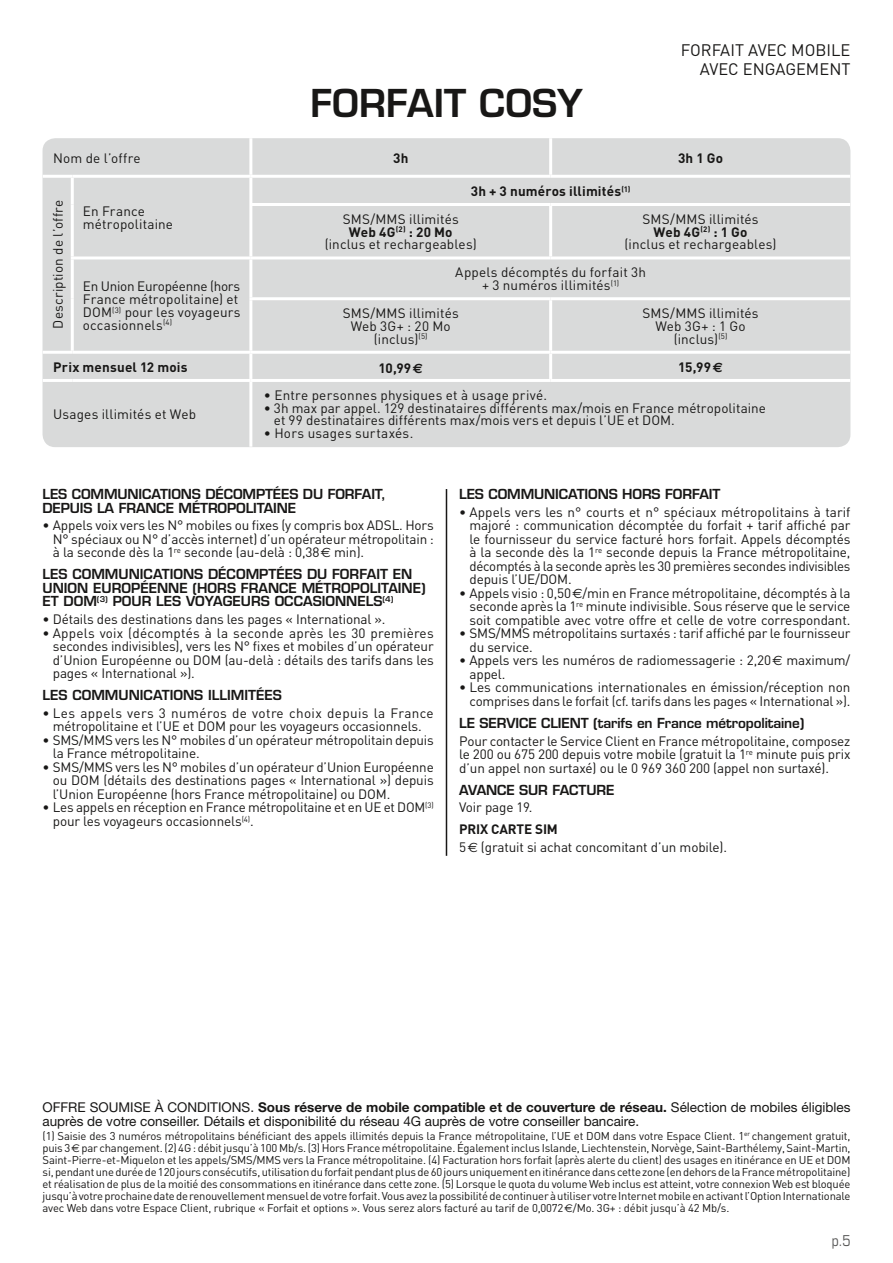
<style>
.page{position:relative;width:893px;height:1263px;background:#fff}
.page>*{position:absolute;margin:0;border:0;box-sizing:border-box;transform-origin:0 0}
.t1{font:600 37.5px "Eurostile LT Std";color:#181716}
.t2{font:16.5px/19.5px "DIN";color:#181716;text-align:right}
.t3{font:condensed 15px "Eurostile LT Std";color:#565655}
.t4{font:13.5px/13.5px "DIN";letter-spacing:-.01em;color:#181716;text-align:justify}
.t5{font:13.5px/12.8px "DIN";letter-spacing:.01em;color:#181716;text-align:center}
.t6{font:600 13.5px/13.5px "Eurostile LT Std";letter-spacing:-.01em;color:#181716}
.t7{font:13.5px/13.5px "Helvetica Neue LT Std";color:#181716}
.t8{font:700 13.5px "DIN";letter-spacing:.015em;color:#181716}
.t9{font:13.5px "DIN";letter-spacing:.02em;color:#181716}
.t10{font:11.25px/12px "DIN";letter-spacing:-.015em;color:#181716;text-align:justify}
.s1{font-weight:700}
.s2{font-family:"Euro Sans"}
</style>
<div class="page">
<hr style="left:446px;top:489px;width:1px;height:367px;background:#181716">
<div style="left:43px;top:138px;width:807px;height:309px;background:#d9dada;border-radius:13px"></div>
<hr style="left:249px;top:138px;width:3px;height:37px;background:#fff">
<hr style="left:549px;top:138px;width:3px;height:37px;background:#fff">
<hr style="left:43px;top:175px;width:29px;height:3px;background:#fff">
<hr style="left:72px;top:175px;width:179px;height:3px;background:#fff">
<hr style="left:71px;top:178px;width:3px;height:26px;background:#fff">
<hr style="left:251px;top:175px;width:300px;height:3px;background:#fff">
<hr style="left:249px;top:178px;width:3px;height:25px;background:#fff">
<hr style="left:551px;top:175px;width:299px;height:3px;background:#fff">
<hr style="left:71px;top:204px;width:3px;height:52px;background:#fff">
<hr style="left:249px;top:203px;width:302px;height:3px;background:#fff">
<hr style="left:249px;top:206px;width:3px;height:50px;background:#fff">
<hr style="left:551px;top:203px;width:299px;height:3px;background:#fff">
<hr style="left:549px;top:206px;width:3px;height:50px;background:#fff">
<hr style="left:71px;top:256px;width:180px;height:3px;background:#fff">
<hr style="left:71px;top:259px;width:3px;height:40px;background:#fff">
<hr style="left:71px;top:299px;width:3px;height:52px;background:#fff">
<hr style="left:249px;top:297px;width:302px;height:3px;background:#fff">
<hr style="left:551px;top:297px;width:299px;height:3px;background:#fff">
<hr style="left:43px;top:351px;width:29px;height:3px;background:#fff">
<hr style="left:72px;top:351px;width:179px;height:3px;background:#fff">
<hr style="left:251px;top:351px;width:300px;height:3px;background:#fff">
<hr style="left:249px;top:354px;width:3px;height:25px;background:#fff">
<hr style="left:551px;top:351px;width:299px;height:3px;background:#fff">
<hr style="left:549px;top:354px;width:3px;height:25px;background:#fff">
<hr style="left:43px;top:379px;width:29px;height:3px;background:#fff">
<hr style="left:72px;top:379px;width:179px;height:3px;background:#fff">
<hr style="left:251px;top:379px;width:300px;height:3px;background:#fff">
<hr style="left:249px;top:382px;width:3px;height:65px;background:#fff">
<hr style="left:551px;top:379px;width:299px;height:3px;background:#fff">
<hr style="left:251px;top:256px;width:300px;height:3px;background:#fff">
<hr style="left:249px;top:259px;width:3px;height:38px;background:#fff">
<hr style="left:551px;top:256px;width:299px;height:3px;background:#fff">
<hr style="left:249px;top:300px;width:3px;height:51px;background:#fff">
<hr style="left:549px;top:300px;width:3px;height:51px;background:#fff">
<h1 class="t1" style="left:310px;top:80px;width:274px">FORFAIT COSY</h1>
<p class="t2" style="left:681px;top:40px;width:171px">FORFAIT AVEC MOBILE<br>AVEC ENGAGEMENT</p>
<p class="t5" style="left:53px;top:151px;width:89px">Nom de l’offre</p>
<p class="t8" style="left:393px;top:149px;width:17px">3h</p>
<p class="t8" style="left:678px;top:149px;width:47px">3h 1 Go</p>
<p class="t5" style="left:51px;top:329px;width:131px;rotate:-90deg">Description de l’offre</p>
<p class="t5" style="left:83px;top:205px;width:92px;text-align:left">En France métropolitaine</p>
<p class="t8" style="left:471px;top:182px;width:161px">3h + 3 numéros illimités<sup>(1)</sup></p>
<p class="t5" style="left:325px;top:212px;width:153px">SMS/MMS illimités<br><span class="s1">Web 4G</span><sup>(2)</sup> <span class="s1">: 20 Mo<br></span>(inclus et rechargeables)</p>
<p class="t5" style="left:625px;top:212px;width:153px">SMS/MMS illimités<br><span class="s1">Web 4G</span><sup>(2)</sup> <span class="s1">: 1 Go<br></span>(inclus et rechargeables)</p>
<p class="t5" style="left:455px;top:266px;width:192px">Appels décomptés du forfait 3h + 3 numéros illimités<sup>(1)</sup></p>
<p class="t5" style="left:343px;top:307px;width:118px">SMS/MMS illimités<br>Web 3G+ : 20 Mo (inclus)<sup>(5)</sup></p>
<p class="t5" style="left:642px;top:307px;width:118px">SMS/MMS illimités<br>Web 3G+ : 1 Go (inclus)<sup>(5)</sup></p>
<p class="t5" style="left:83px;top:280px;width:159px;text-align:left">En Union Européenne (hors<br>France métropolitaine) et<br>DOM<sup>(3)</sup> pour les voyageurs occasionnels<sup>(4)</sup></p>
<p class="t8" style="left:53px;top:358px;width:136px">Prix mensuel 12 mois</p>
<p class="t8" style="left:378px;top:360px;width:46px">10,99<span class="s2">E</span></p>
<p class="t8" style="left:678px;top:358px;width:46px">15,99<span class="s2">E</span></p>
<p class="t5" style="left:53px;top:408px;width:144px">Usages illimités et Web</p>
<p class="t9" style="left:264px;top:387px;width:285px">• Entre personnes physiques et à usage privé.</p>
<p class="t4" style="left:274px;top:401px;width:493px;line-height:12.8px;text-indent:-10px">• 3h max par appel. 129 destinataires différents max/mois en France métropolitaine et 99 destinataires différents max/mois vers et depuis l’UE et DOM.</p>
<p class="t9" style="left:264px;top:425px;width:151px">• Hors usages surtaxés.</p>
<p class="t6" style="left:43px;top:487px;width:345px">LES COMMUNICATIONS DÉCOMPTÉES DU FORFAIT,<br>DEPUIS LA FRANCE MÉTROPOLITAINE</p>
<p class="t4" style="left:53px;top:518px;width:382px;text-indent:-10px">• Appels voix vers les N° mobiles ou fixes (y compris box ADSL. Hors N° spéciaux ou N° d’accès internet) d’un opérateur métropolitain : à la seconde dès la 1<sup>re</sup> seconde (au-delà : 0,38 <span class="s2">5</span> min).</p>
<p class="t6" style="left:43px;top:568px;width:385px">LES COMMUNICATIONS DÉCOMPTÉES DU FORFAIT EN<br>UNION EUROPÉENNE (HORS FRANCE MÉTROPOLITAINE)<br>ET DOM<sup>(3)</sup> POUR LES VOYAGEURS OCCASIONNELS<sup>(4)</sup></p>
<p class="t4" style="left:43px;top:612px;width:345px">• Détails des destinations dans les pages « International ».</p>
<p class="t4" style="left:53px;top:626px;width:382px;text-indent:-10px">• Appels voix (décomptés à la seconde après les 30 premières secondes indivisibles), vers les N° fixes et mobiles d’un opérateur d’Union Européenne ou DOM (au-delà : détails des tarifs dans les pages « International »).</p>
<p class="t6" style="left:43px;top:688px;width:241px">LES COMMUNICATIONS ILLIMITÉES</p>
<p class="t4" style="left:43px;top:706px;width:393px;text-align:center">• Les appels vers 3 numéros de votre choix depuis la France métropolitaine et l’UE et DOM pour les voyageurs occasionnels.</p>
<p class="t4" style="left:53px;top:733px;width:382px;text-indent:-10px">• SMS/MMS vers les N° mobiles d’un opérateur métropolitain depuis la France métropolitaine.</p>
<p class="t4" style="left:53px;top:760px;width:382px;text-indent:-10px">• SMS/MMS vers les N° mobiles d’un opérateur d’Union Européenne ou DOM (détails des destinations pages « International ») depuis l’Union Européenne (hors France métropolitaine) ou DOM.</p>
<p class="t4" style="left:53px;top:800px;width:382px;text-indent:-10px">• Les appels en réception en France métropolitaine et en UE et DOM<sup>(3) </sup>pour les voyageurs occasionnels<sup>(4)</sup>.</p>
<p class="t6" style="left:459px;top:487px;width:263px">LES COMMUNICATIONS HORS FORFAIT</p>
<p class="t4" style="left:469px;top:505px;width:382px;text-indent:-10px">• Appels vers les n° courts et n° spéciaux métropolitains à tarif majoré : communication décomptée du forfait + tarif affiché par le fournisseur du service facturé hors forfait. Appels décomptés à la seconde dès la 1<sup>re</sup> seconde depuis la France métropolitaine, décomptés à la seconde après les 30 premières secondes indivisibles depuis l’UE/DOM.</p>
<p class="t4" style="left:469px;top:586px;width:382px;text-indent:-10px">• Appels visio : 0,50 <span class="s2">5</span>/min en France métropolitaine, décomptés à la seconde après la 1<sup>re</sup> minute indivisible. Sous réserve que le service soit compatible avec votre offre et celle de votre correspondant.</p>
<p class="t4" style="left:469px;top:626px;width:382px;text-indent:-10px">• SMS/MMS métropolitains surtaxés : tarif affiché par le fournisseur du service.</p>
<p class="t4" style="left:469px;top:653px;width:382px;text-indent:-10px">• Appels vers les numéros de radiomessagerie : 2,20 <span class="s2">E</span> maximum/ appel.</p>
<p class="t4" style="left:459px;top:680px;width:393px;text-align:right">• Les communications internationales en émission/réception non comprises dans le forfait (cf. tarifs dans les pages « International »).</p>
<p class="t6" style="left:459px;top:716px;width:347px">LE SERVICE CLIENT (tarifs en France métropolitaine)</p>
<p class="t4" style="left:459px;top:734px;width:393px">Pour contacter le Service Client en France métropolitaine, composez le 200 ou 675 200 depuis votre mobile (gratuit la 1<sup>re</sup> minute puis prix d’un appel non surtaxé) ou le 0 969 360 200 (appel non surtaxé).</p>
<p class="t6" style="left:459px;top:783px;width:157px">AVANCE SUR FACTURE</p>
<p class="t4" style="left:459px;top:800px;width:75px">Voir page 19.</p>
<p class="t4" style="left:459px;top:820px;width:269px;line-height:17.7px"><span class="s1">PRIX CARTE SIM<br></span>5 <span class="s2">E</span> (gratuit si achat concomitant d’un mobile).</p>
<p class="t7" style="left:43px;top:1100px;width:809px">OFFRE SOUMISE À CONDITIONS. <span class="s1">Sous réserve de mobile compatible et de couverture de réseau.</span> Sélection de mobiles éligibles auprès de votre conseiller. Détails et disponibilité du réseau 4G auprès de votre conseiller bancaire.</p>
<p class="t10" style="left:43px;top:1130px;width:809px">(1) Saisie des 3 numéros métropolitains bénéficiant des appels illimités depuis la France métropolitaine, l’UE et DOM dans votre Espace Client. 1<sup>er</sup> changement gratuit, puis 3 <span class="s2">E</span> par changement. (2) 4G : débit jusqu’à 100 Mb/s. (3) Hors France métropolitaine. Également inclus Islande, Liechtenstein, Norvège, Saint-Barthélemy, Saint-Martin, Saint-Pierre-et-Miquelon et les appels/SMS/MMS vers la France métropolitaine. (4) Facturation hors forfait (après alerte du client) des usages en itinérance en UE et DOM si,pendantuneduréede120joursconsécutifs,utilisationduforfaitpendantplusde60joursuniquementenitinérancedanscettezone(endehorsdelaFrancemétropolitaine) et réalisation de plus de la moitié des consommations en itinérance dans cette zone. (5) Lorsque le quota du volume Web inclus est atteint, votre connexion Web est bloquée jusqu’àvotreprochainedatederenouvellementmensueldevotreforfait.Vousavezlapossibilitédecontinueràutiliser votreInternetmobileenactivantl’OptionInternationale avec Web dans votre Espace Client, rubrique « Forfait et options ». Vous serez alors facturé au tarif de 0,0072 <span class="s2">€</span>/Mo. 3G+ : débit jusqu’à 42 Mb/s.</p>
<p class="t3" style="left:832px;top:1231px;width:20px">p.5</p>
</div>
